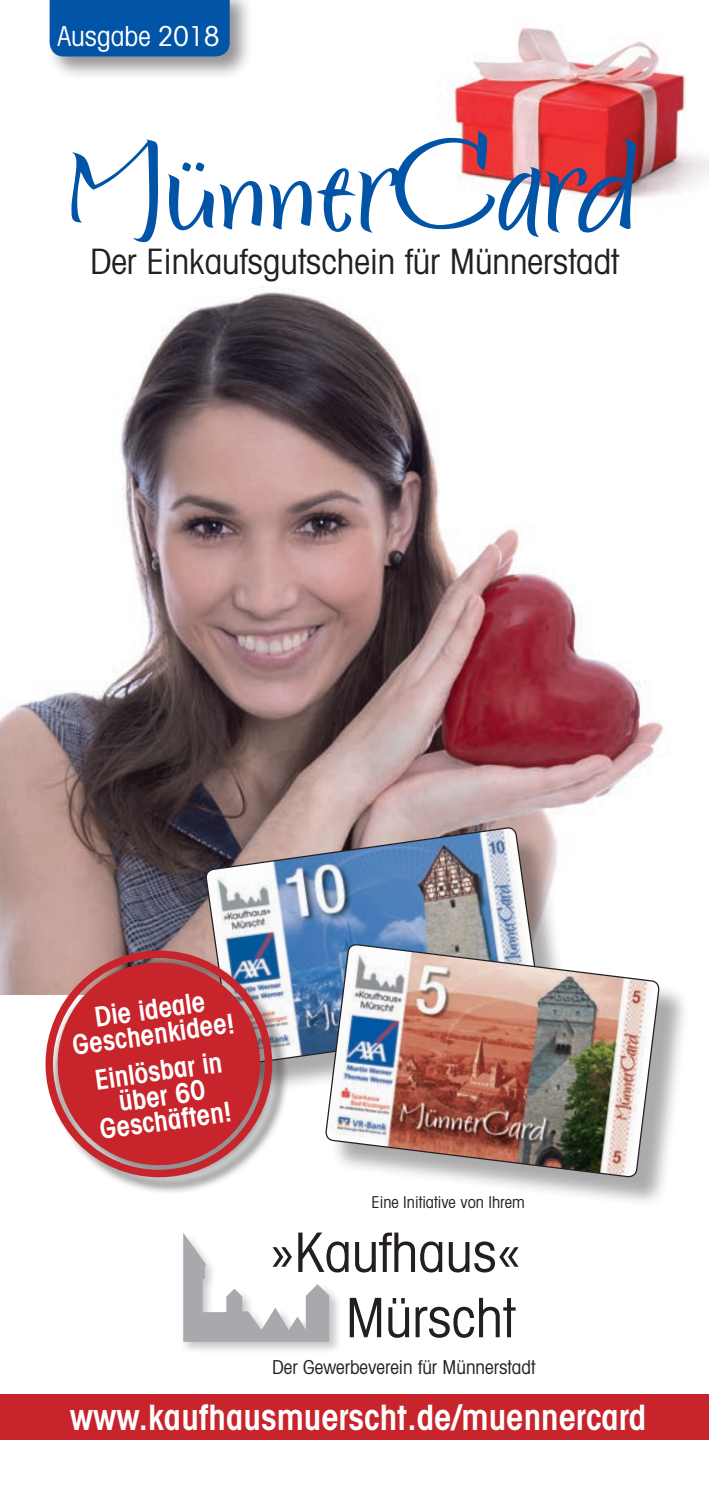
<style>
.page{position:relative;width:709px;height:1489px;background:#fff}
.page>*{position:absolute;margin:0;border:0;box-sizing:border-box;transform-origin:0 0}
.t1{font:101.25px "Persimmon";color:#0154a6}
.t2{font:condensed 54.5px/65.2px "Avant Garde";color:#231f20;text-align:right}
.t3{font:condensed 35px "Avant Garde";color:#231f20}
.t4{font:600 condensed 35px "Avant Garde";color:#fff}
.t5{font:600 condensed 27.5px/25px "Avant Garde";color:#fff;text-align:center}
.t6{font:condensed 27.5px "Avant Garde";color:#fff}
.t7{font:condensed 19.25px "Avant Garde";color:#231f20}
.t8{font:condensed 16.25px "Avant Garde";color:#231f20}
</style>
<div class="page">
<img style="left:447px;top:28px;width:262px;height:174px">
<div style="left:180px;top:1231px;width:161px;height:122px;background:#231f20;opacity:.25"></div>
<svg style="left:183px;top:1232px;width:146px;height:109px"></svg>
<div style="left:46px;top:0;width:208px;height:81px;background:#231f20;opacity:.48"></div>
<div style="left:50px;top:0;width:180px;height:56px;background:#0154a6"></div>
<div style="left:0;top:1393px;width:709px;height:46px;background:#c8242b"></div>
<img style="left:0;top:287px;width:663px;height:707px">
<div style="left:210px;top:831px;width:363px;height:264px;background:#231f20;opacity:.38"></div>
<img style="left:205px;top:827px;width:337px;height:248px">
<div style="left:330px;top:948px;width:360px;height:259px;background:#231f20;opacity:.38"></div>
<img style="left:325px;top:943px;width:335px;height:234px">
<div style="left:48px;top:953px;width:242px;height:241px;background:#231f20;opacity:.49"></div>
<svg style="left:51px;top:955px;width:216px;height:216px;background:#c5454b"></svg>
<div style="left:46px;top:950px;width:226px;height:227px;border:8px solid #c8242b;border-radius:50%"></div>
<p class="t6" style="left:57px;top:20px;width:163px">Ausgabe 2018</p>
<h1 class="t1" style="left:71px;top:101px;width:567px">MünnerCard</h1>
<p class="t3" style="left:90px;top:240px;width:530px">Der Einkaufsgutschein für Münnerstadt</p>
<p class="t3" style="left:90px;top:255px;width:530px">Der Einkaufsgutschein für Münnerstadt</p>
<p class="t5" style="left:67px;top:1007px;width:165px;rotate:-8deg">Die ideale<br>Geschenkidee!</p>
<p class="t5" style="left:91px;top:1067px;width:134px;rotate:-8deg">Einlösbar in über 60<br>Geschäften!</p>
<p class="t8" style="left:371px;top:1191px;width:155px">Eine Initiative von Ihrem</p>
<h2 class="t2" style="left:270px;top:1218px;width:252px">»Kaufhaus«<br>Mürscht</h2>
<p class="t7" style="left:272px;top:1355px;width:264px">Der Gewerbeverein für Münnerstadt</p>
<p class="t4" style="left:70px;top:1396px;width:578px">www.kaufhausmuerscht.de/muennercard</p>
</div>
